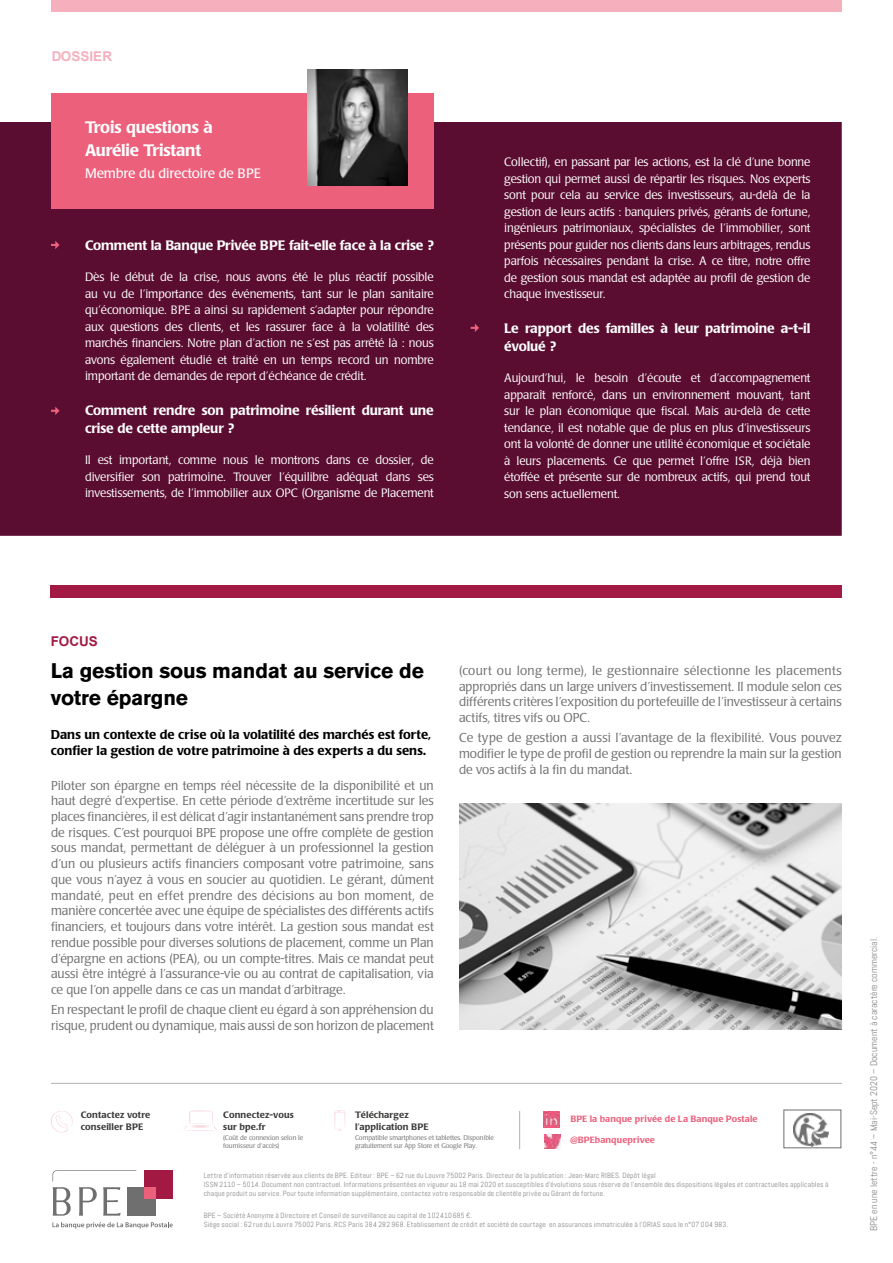
<style>
.page{position:relative;width:893px;height:1263px;background:#fff}
.page>*{position:absolute;margin:0;border:0;box-sizing:border-box;transform-origin:0 0}
.t1{font:700 21px/27px "Akzidenz Grotesk BQ";letter-spacing:-.01em;color:#000}
.t2{font:500 16.5px/22.5px "Poppl Laudatio";letter-spacing:-.01em;color:#fff}
.t3{font:500 13.5px/18px "Poppl Laudatio";letter-spacing:-.01em;color:#fff}
.t4{font:13.5px "Poppl Laudatio";letter-spacing:-.01em;color:#fff}
.t5{font:700 13.5px "Arial";color:#ec607c}
.t6{font:700 13.5px "Arial";color:#a21a44}
.t7{font:300 12.75px/15.8px "Poppl Laudatio";letter-spacing:-.005em;color:#706f6f;text-align:justify}
.t8{font:500 12.75px/16.5px "Poppl Laudatio";letter-spacing:.005em;color:#000}
.t9{font:300 12px/16.5px "Poppl Laudatio";letter-spacing:-.01em;color:#fff;text-align:justify}
.t10{font:9.75px "Abel";color:#878787}
.t11{font:500 9.15px/12px "Poppl Laudatio";letter-spacing:.01em;color:#3c3c3b}
.t12{font:500 9px "Poppl Laudatio";letter-spacing:.01em;color:#ec607c}
.t13{font:7.5px/9px "Abel";letter-spacing:.02em;color:#878787}
.t14{font:300 6.6px/7.8px "Poppl Laudatio";color:#706f6f}
</style>
<div class="page">
<hr style="left:892px;top:0;width:1px;height:476px;background:#000">
<div style="left:51px;top:0;width:791px;height:12px;background:#f5afbd"></div>
<div style="left:1px;top:123px;width:840px;height:412px;background:#5a0d30"></div>
<div style="left:51px;top:93px;width:382px;height:116px;background:#ec607c"></div>
<img style="left:307px;top:69px;width:101px;height:117px">
<svg style="left:51px;top:241px;width:9px;height:8px"></svg>
<svg style="left:51px;top:406px;width:9px;height:9px"></svg>
<svg style="left:471px;top:324px;width:8px;height:8px"></svg>
<img style="left:544px;top:1135px;width:16px;height:13px">
<img style="left:544px;top:1111px;width:16px;height:16px">
<img style="left:794px;top:1113px;width:34px;height:33px">
<div style="left:783px;top:1110px;width:58px;height:38px;border:1px solid #706f6f"></div>
<hr style="left:519px;top:1111px;width:1px;height:38px;background:#b3b2b2">
<svg style="left:51px;top:1111px;width:22px;height:21px"></svg>
<svg style="left:52px;top:1222px;width:121px;height:6px"></svg>
<div style="left:144px;top:1170px;width:29px;height:29px;background:#a21a44"></div>
<div style="left:127px;top:1187px;width:29px;height:29px;background:#706f6f"></div>
<div style="left:144px;top:1187px;width:12px;height:12px;background:#ec607c"></div>
<svg style="left:52px;top:1170px;width:84px;height:11px"></svg>
<svg style="left:52px;top:1187px;width:19px;height:28px"></svg>
<svg style="left:103px;top:1187px;width:18px;height:28px"></svg>
<svg style="left:79px;top:1187px;width:18px;height:28px"></svg>
<svg style="left:183px;top:1111px;width:34px;height:20px"></svg>
<svg style="left:334px;top:1110px;width:11px;height:21px"></svg>
<hr style="left:51px;top:1083px;width:791px;height:1px;background:#b3b2b2">
<img style="left:459px;top:804px;width:383px;height:225px">
<div style="left:51px;top:585px;width:791px;height:12px;background:#a21a44"></div>
<p class="t5" style="left:51px;top:48px;width:63px">DOSSIER</p>
<h2 class="t2" style="left:85px;top:117px;width:129px">Trois questions à<br>Aurélie Tristant</h2>
<p class="t4" style="left:85px;top:166px;width:177px">Membre du directoire de BPE</p>
<p class="t9" style="left:504px;top:154px;width:308px">Collectif), en passant par les actions, est la clé d’une bonne gestion qui permet aussi de répartir les risques. Nos experts sont pour cela au service des investisseurs, au-delà de la gestion de leurs actifs : banquiers privés, gérants de fortune, ingénieurs patrimoniaux, spécialistes de l’immobilier, sont présents pour guider nos clients dans leurs arbitrages, rendus parfois nécessaires pendant la crise. A ce titre, notre offre de gestion sous mandat est adaptée au profil de gestion de chaque investisseur.</p>
<p class="t3" style="left:504px;top:319px;width:308px">Le rapport des familles à leur patrimoine a-t-il évolué ?</p>
<p class="t9" style="left:504px;top:370px;width:308px">Aujourd’hui, le besoin d’écoute et d’accompagnement apparaît renforcé, dans un environnement mouvant, tant sur le plan économique que fiscal. Mais au-delà de cette tendance, il est notable que de plus en plus d’investisseurs ont la volonté de donner une utilité économique et sociétale à leurs placements. Ce que permet l’offre ISR, déjà bien étoffée et présente sur de nombreux actifs, qui prend tout son sens actuellement.</p>
<p class="t3" style="left:85px;top:236px;width:350px">Comment la Banque Privée BPE fait-elle face à la crise ?</p>
<p class="t9" style="left:85px;top:269px;width:350px">Dès le début de la crise, nous avons été le plus réactif possible au vu de l’importance des événements, tant sur le plan sanitaire qu’économique. BPE a ainsi su rapidement s’adapter pour répondre aux questions des clients, et les rassurer face à la volatilité des marchés financiers. Notre plan d’action ne s’est pas arrêté là : nous avons également étudié et traité en un temps record un nombre important de demandes de report d’échéance de crédit.</p>
<p class="t3" style="left:85px;top:401px;width:350px">Comment rendre son patrimoine résilient durant une crise de cette ampleur ?</p>
<p class="t9" style="left:85px;top:452px;width:350px">Il est important, comme nous le montrons dans ce dossier, de diversifier son patrimoine. Trouver l’équilibre adéquat dans ses investissements, de l’immobilier aux OPC (Organisme de Placement</p>
<p class="t6" style="left:51px;top:633px;width:49px">FOCUS</p>
<h1 class="t1" style="left:51px;top:657px;width:375px">La gestion sous mandat au service de votre épargne</h1>
<p class="t8" style="left:51px;top:726px;width:382px">Dans un contexte de crise où la volatilité des marchés est forte, confier la gestion de votre patrimoine à des experts a du sens.</p>
<p class="t7" style="left:51px;top:777px;width:384px">Piloter son épargne en temps réel nécessite de la disponibilité et un haut degré d’expertise. En cette période d’extrême incertitude sur les places financières, il est délicat d’agir instantanément sans prendre trop de risques. C’est pourquoi BPE propose une offre complète de gestion sous mandat, permettant de déléguer à un professionnel la gestion d’un ou plusieurs actifs financiers composant votre patrimoine, sans que vous n’ayez à vous en soucier au quotidien. Le gérant, dûment mandaté, peut en effet prendre des décisions au bon moment, de manière concertée avec une équipe de spécialistes des différents actifs financiers, et toujours dans votre intérêt. La gestion sous mandat est rendue possible pour diverses solutions de placement, comme un Plan d’épargne en actions (PEA), ou un compte-titres. Mais ce mandat peut aussi être intégré à l’assurance-vie ou au contrat de capitalisation, via ce que l’on appelle dans ce cas un mandat d’arbitrage.</p>
<p class="t7" style="left:51px;top:1002px;width:384px">En respectant le profil de chaque client eu égard à son appréhension du risque, prudent ou dynamique, mais aussi de son horizon de placement</p>
<p class="t7" style="left:459px;top:663px;width:384px">(court ou long terme), le gestionnaire sélectionne les placements appropriés dans un large univers d’investissement. Il module selon ces différents critères l’exposition du portefeuille de l’investisseur à certains actifs, titres vifs ou OPC.</p>
<p class="t7" style="left:459px;top:730px;width:384px">Ce type de gestion a aussi l’avantage de la flexibilité. Vous pouvez modifier le type de profil de gestion ou reprendre la main sur la gestion de vos actifs à la fin du mandat.</p>
<p class="t11" style="left:81px;top:1109px;width:71px">Contactez votre conseiller BPE</p>
<p class="t11" style="left:223px;top:1109px;width:72px">Connectez-vous sur bpe.fr</p>
<p class="t11" style="left:355px;top:1109px;width:75px">Téléchargez l’application BPE</p>
<p class="t12" style="left:570px;top:1114px;width:189px">BPE la banque privée de La Banque Postale</p>
<p class="t14" style="left:223px;top:1134px;width:82px">(Coût de connexion selon le fournisseur d’accès)</p>
<p class="t14" style="left:355px;top:1134px;width:141px">Compatible smartphones et tablettes. Disponible gratuitement sur App Store et Google Play.</p>
<p class="t12" style="left:570px;top:1135px;width:87px">@BPEbanqueprivee</p>
<p class="t13" style="left:204px;top:1171px;width:626px">Lettre d’information réservée aux clients de BPE. Editeur : BPE – 62 rue du Louvre 75002 Paris. Directeur de la publication : Jean-Marc RIBES. Dépôt légal<br>ISSN 2110 – 5014. Document non contractuel. Informations présentées en vigueur au 18 mai 2020 et susceptibles d’évolutions sous réserve de l’ensemble des dispositions légales et contractuelles applicables à chaque produit ou service. Pour toute information supplémentaire, contactez votre responsable de clientèle privée ou Gérant de fortune.</p>
<p class="t13" style="left:204px;top:1211px;width:526px">BPE – Société Anonyme à Directoire et Conseil de surveillance au capital de 102410685 €.<br>Siège social : 62 rue du Louvre 75002 Paris. RCS Paris 384 282 968. Etablissement de crédit et société de courtage en assurances immatriculée à l’ORIAS sous le n°07 004 983.</p>
<p class="t10" style="left:867px;top:1231px;width:296px;rotate:-90deg">BPE en une lettre - n°44 – Mai-Sept 2020 – Document à caractère commercial.</p>
</div>
